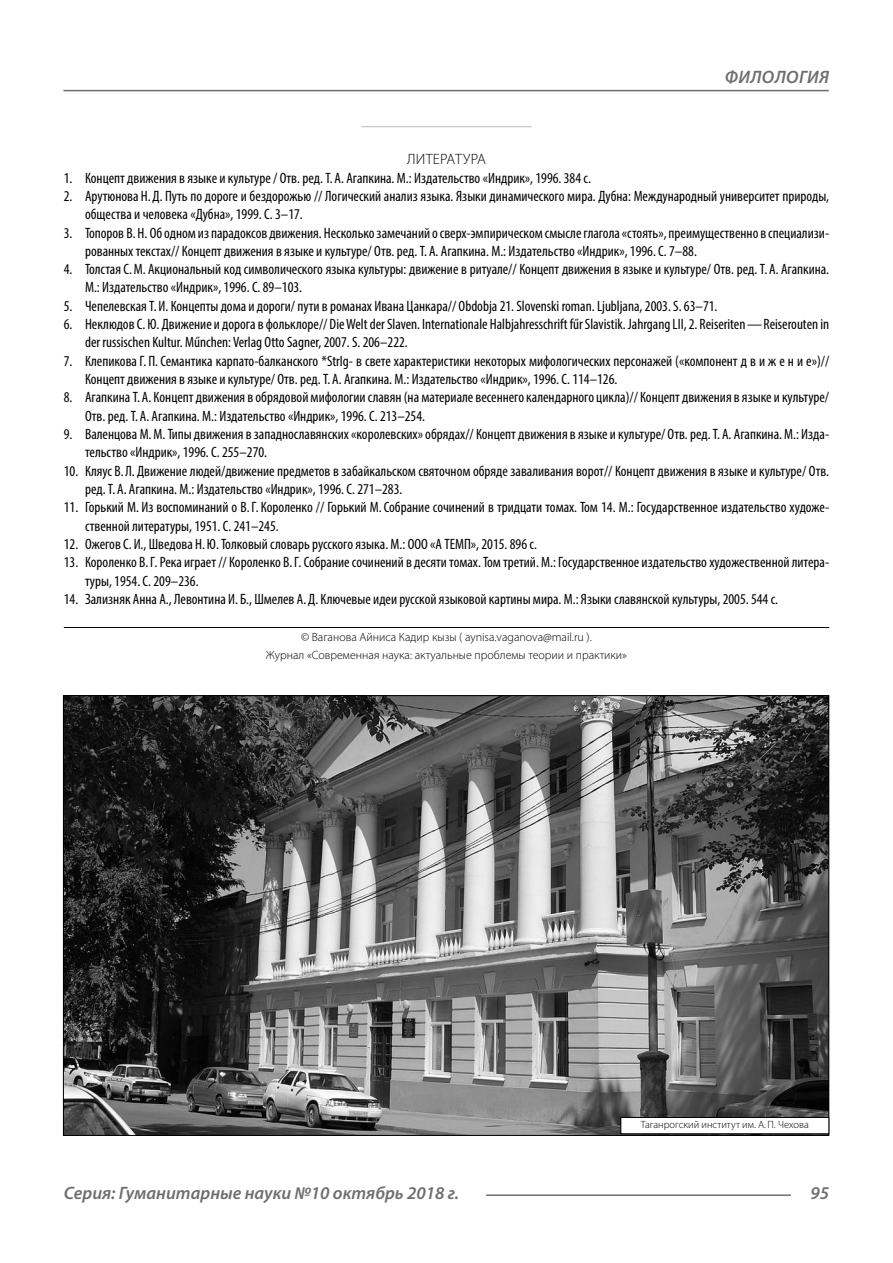
<style>
.page{position:relative;width:893px;height:1263px;background:#fff}
.page>*{position:absolute;margin:0;border:0;box-sizing:border-box;transform-origin:0 0}
.t1{font:italic 600 18px "Myriad Pro";color:#6e6e6e}
.t2{font:condensed 15px/18.3px "Myriad Pro";color:#000}
.Literature{font:300 15px "Myriad Pro";letter-spacing:.02em;color:#000}
.Copy{font:300 12px/18.3px "Myriad Pro";color:#000;text-align:center}
.Author-doc{font:300 10.5px "Myriad Pro";color:#000}
</style>
<div class="page">
<div style="left:361px;top:126px;width:170px;height:6px;background:#c8c8c8"></div>
<div style="left:64px;top:127px;width:765px;height:1136px;background:#fff"></div>
<hr style="left:64px;top:627px;width:765px;height:1px;background:#000">
<img style="left:65px;top:697px;width:762px;height:437px">
<div style="left:621px;top:1117px;width:208px;height:17px;background:#fff"></div>
<div style="left:620px;top:1117px;width:209px;height:17px;border:1px solid #000"></div>
<hr style="left:63px;top:90px;width:766px;height:1px;background:#6e6e6e">
<hr style="left:486px;top:1194px;width:305px;height:2px;background:#6e6e6e">
<p class="t1" style="left:725px;top:66px;width:26px">Филология</p>
<p class="Literature" style="left:407px;top:150px;width:80px">ЛИТЕРАТУРА</p>
<p class="t2" style="left:64px;top:168px;width:529px">1. Концепт движения в языке и культуре / Отв. ред. Т. А. Агапкина. М.: Издательство «Индрик», 1996. 384 с.</p>
<p class="t2" style="left:85px;top:187px;width:746px;text-indent:-21px">2. Арутюнова Н. Д. Путь по дороге и бездорожью // Логический анализ языка. Языки динамического мира. Дубна: Международный университет природы, общества и человека «Дубна», 1999. С. 3–17.</p>
<p class="t2" style="left:85px;top:223px;width:746px;text-indent:-21px">3. Топоров В. Н. Об одном из парадоксов движения. Несколько замечаний о сверх-эмпирическом смысле глагола «стоять», преимущественно в специализи&shy;рованных текстах// Концепт движения в языке и культуре/ Отв. ред. Т. А. Агапкина. М.: Издательство «Индрик», 1996. С. 7–88.</p>
<p class="t2" style="left:85px;top:260px;width:746px;text-indent:-21px">4. Толстая С.М. Акциональный код символического языка культуры: движение в ритуале// Концепт движения в языке и культуре/ Отв. ред. Т. А. Агапкина.<br>М.: Издательство «Индрик», 1996. С. 89–103.</p>
<p class="t2" style="left:64px;top:296px;width:655px">5. Чепелевская Т. И. Концепты дома и дороги/ пути в романах Ивана Цанкара// Obdobja 21. Slovenski roman. Ljubljana, 2003. S. 63–71.</p>
<p class="t2" style="left:85px;top:315px;width:746px;text-indent:-21px">6. Неклюдов С.Ю. Движение и дорога в фольклоре// Die Welt der Slaven. Internationale Halbjahresschrift fűr Slavistik. Jahrgang LII, 2. Reiseriten—Reiserouten in der russischen Kultur. Műnchen: Verlag Otto Sagner, 2007. S. 206–222.</p>
<p class="t2" style="left:85px;top:351px;width:746px;text-indent:-21px">7. Клепикова Г. П. Семантика карпато-балканского *StrIg- в свете характеристики некоторых мифологических персонажей («компонент д в и ж е н и е»)//<br>Концепт движения в языке и культуре/ Отв. ред. Т. А. Агапкина. М.: Издательство «Индрик», 1996. С. 114–126.</p>
<p class="t2" style="left:85px;top:388px;width:746px;text-indent:-21px">8. Агапкина Т. А. Концепт движения в обрядовой мифологии славян (на материале весеннего календарного цикла)// Концепт движения в языке и культуре/<br>Отв. ред. Т. А. Агапкина. М.: Издательство «Индрик», 1996. С. 213–254.</p>
<p class="t2" style="left:85px;top:425px;width:746px;text-indent:-21px">9. Валенцова М.М. Типы движения в западнославянских «королевских» обрядах// Концепт движения в языке и культуре/ Отв. ред. Т. А. Агапкина. М.: Изда&shy;тельство «Индрик», 1996. С. 255–270.</p>
<p class="t2" style="left:85px;top:461px;width:746px;text-indent:-21px">10. Кляус В. Л. Движение людей/движение предметов в забайкальском святочном обряде заваливания ворот// Концепт движения в языке и культуре/ Отв. ред. Т. А. Агапкина. М.: Издательство «Индрик», 1996. С. 271–283.</p>
<p class="t2" style="left:85px;top:498px;width:746px;text-indent:-21px">11. Горький М. Из воспоминаний о В.Г. Короленко // Горький М. Собрание сочинений в тридцати томах. Том 14. М.: Государственное издательство художе&shy;ственной литературы, 1951. С. 241–245.</p>
<p class="t2" style="left:64px;top:535px;width:475px">12. Ожегов С. И., Шведова Н.Ю. Толковый словарь русского языка. М.: ООО «А ТЕМП», 2015. 896 с.</p>
<p class="t2" style="left:85px;top:553px;width:746px;text-indent:-21px">13. Короленко В.Г. Река играет // Короленко В.Г. Собрание сочинений в десяти томах. Том третий. М.: Государственное издательство художественной литера&shy;туры, 1954. С. 209–236.</p>
<p class="t2" style="left:64px;top:590px;width:716px">14. Зализняк Анна А., Левонтина И. Б., Шмелев А. Д. Ключевые идеи русской языковой картины мира. М.: Языки славянской культуры, 2005. 544 с.</p>
<p class="Copy" style="left:266px;top:627px;width:363px">© Ваганова Айниса Кадир кызы ( aynisa.vaganova@mail.ru ).<br>Журнал «Современная наука: актуальные проблемы теории и практики»</p>
<p class="Author-doc" style="left:641px;top:1118px;width:169px">Таганрогский институт им. А.П. Чехова</p>
<p class="t1" style="left:64px;top:1182px;width:397px">Серия: Гуманитарные науки №10 октябрь 2018 г.</p>
<p class="t1" style="left:810px;top:1182px;width:20px">95</p>
</div>
